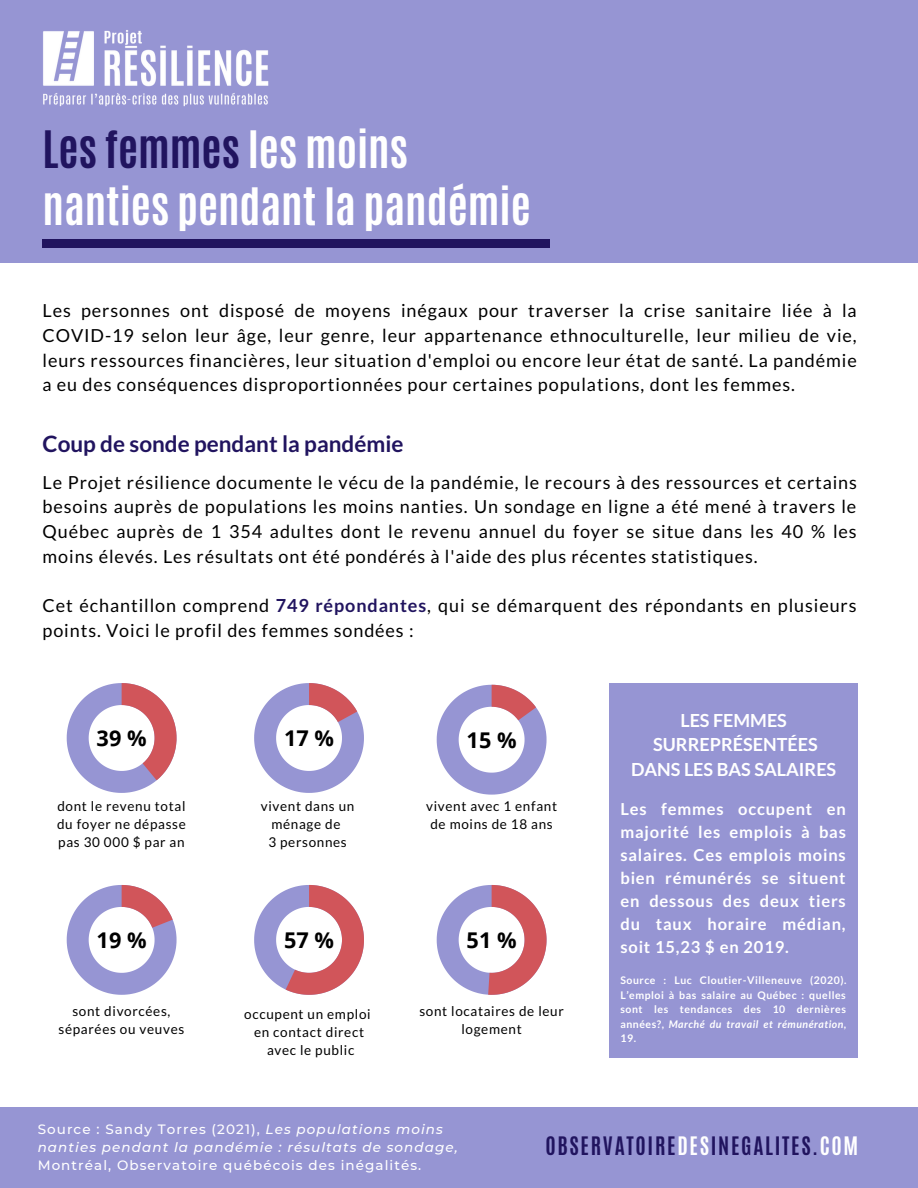
<style>
.page{position:relative;width:918px;height:1188px;background:#fff}
.page>*{position:absolute;margin:0;border:0;box-sizing:border-box;transform-origin:0 0}
.t1{font:700 43.05px "Antonio";color:#fff}
.t2{font:700 43.05px "Antonio";color:#21145f}
.t3{font:700 22.5px "Lato";color:#21145f}
.t4{font:700 21.75px "Open Sans";color:#000}
.t5{font:700 21.3px "Antonio";letter-spacing:.08em;color:#21145f}
.t6{font:18px/24.8px "Lato";letter-spacing:.05em;color:#000;text-align:justify}
.t7{font:700 18px/24.8px "Lato";color:#fff;text-align:center}
.t8{font:700 16.5px/23px "Lato";letter-spacing:.05em;color:#fff;text-align:justify}
.t9{font:13.5px/18px "Lato";letter-spacing:.05em;color:#000;text-align:center}
.t10{font:500 13.5px/18px "Montserrat";letter-spacing:.08em;color:#fff}
.t11{font:700 10.5px/14.5px "Lato";letter-spacing:.05em;color:#fff;text-align:justify}
.s1{color:#fff}
.s2{font-weight:700;color:#21145f}
.s3{font-style:italic}
</style>
<div class="page">
<div style="left:0;top:0;width:918px;height:263px;background:#9695d3"></div>
<div style="left:43px;top:239px;width:507px;height:9px;background:#21145f"></div>
<div style="left:0;top:1107px;width:918px;height:81px;background:#9695d3"></div>
<svg style="left:67px;top:683px;width:110px;height:110px"></svg>
<svg style="left:254px;top:683px;width:110px;height:110px"></svg>
<svg style="left:437px;top:685px;width:110px;height:110px"></svg>
<svg style="left:67px;top:885px;width:110px;height:110px"></svg>
<svg style="left:254px;top:885px;width:110px;height:110px"></svg>
<svg style="left:437px;top:885px;width:110px;height:110px"></svg>
<div style="left:609px;top:683px;width:249px;height:375px;background:#9695d3"></div>
<img style="left:43px;top:30px;width:226px;height:77px">
<p class="t2" style="left:43px;top:119px;width:367px">Les femmes <span class="s1">les moins</span></p>
<p class="t1" style="left:43px;top:175px;width:490px">nanties pendant la pandémie</p>
<p class="t6" style="left:43px;top:298px;width:816px">Les personnes ont disposé de moyens inégaux pour traverser la crise sanitaire liée à la COVID-19 selon leur âge, leur genre, leur appartenance ethnoculturelle, leur milieu de vie, leurs ressources financières, leur situation d'emploi ou encore leur état de santé. La pandémie a eu des conséquences disproportionnées pour certaines populations, dont les femmes.</p>
<p class="t3" style="left:43px;top:430px;width:362px">Coup de sonde pendant la pandémie</p>
<p class="t6" style="left:43px;top:469px;width:816px">Le Projet résilience documente le vécu de la pandémie, le recours à des ressources et certains besoins auprès de populations les moins nanties. Un sondage en ligne a été mené à travers le Québec auprès de 1 354 adultes dont le revenu annuel du foyer se situe dans les 40 % les moins élevés. Les résultats ont été pondérés à l'aide des plus récentes statistiques.</p>
<p class="t6" style="left:43px;top:593px;width:815px">Cet échantillon comprend <span class="s2">749 répondantes</span>, qui se démarquent des répondants en plusieurs points. Voici le profil des femmes sondées :</p>
<p class="t4" style="left:97px;top:723px;width:51px">39 %</p>
<p class="t4" style="left:284px;top:723px;width:51px">17 %</p>
<p class="t4" style="left:467px;top:725px;width:51px">15 %</p>
<p class="t9" style="left:57px;top:797px;width:130px;text-align:justify">dont le revenu total du foyer ne dépasse pas 30 000 $ par an</p>
<p class="t9" style="left:261px;top:797px;width:95px">vivent dans un ménage de</p>
<p class="t9" style="left:268px;top:833px;width:80px">3 personnes</p>
<p class="t9" style="left:426px;top:797px;width:133px">vivent avec 1 enfant de moins de 18 ans</p>
<p class="t4" style="left:97px;top:925px;width:51px">19 %</p>
<p class="t4" style="left:284px;top:925px;width:51px">57 %</p>
<p class="t4" style="left:467px;top:925px;width:51px">51 %</p>
<p class="t9" style="left:59px;top:1002px;width:127px">sont divorcées, séparées ou veuves</p>
<p class="t9" style="left:244px;top:1004px;width:128px">occupent un emploi</p>
<p class="t9" style="left:254px;top:1022px;width:111px">en contact direct</p>
<p class="t9" style="left:267px;top:1040px;width:89px">avec le public</p>
<p class="t9" style="left:419px;top:1002px;width:146px">sont locataires de leur logement</p>
<p class="t7" style="left:631px;top:707px;width:207px">LES FEMMES<br>SURREPRÉSENTÉES<br>DANS LES BAS SALAIRES</p>
<p class="t8" style="left:620px;top:797px;width:227px">Les femmes occupent en majorité les emplois à bas salaires. Ces emplois moins bien rémunérés se situent en dessous des deux tiers du taux horaire médian, soit 15,23 $ en 2019.</p>
<p class="t11" style="left:620px;top:973px;width:227px">Source : Luc Cloutier-Villeneuve (2020).<br>L’emploi à bas salaire au Québec : quelles sont les tendances des 10 dernières années?, <span class="s3">Marché du travail et rémunération</span>, 19.</p>
<p class="t10" style="left:38px;top:1120px;width:422px">Source : Sandy Torres (2021), <span class="s3">Les populations moins nanties pendant la pandémie : résultats de sondage,<br></span>Montréal, Observatoire québécois des inégalités.</p>
<p class="t5" style="left:545px;top:1131px;width:314px">OBSERVATOIRE<span class="s1">DES</span>INEGALITES.<span class="s1">COM</span></p>
</div>
